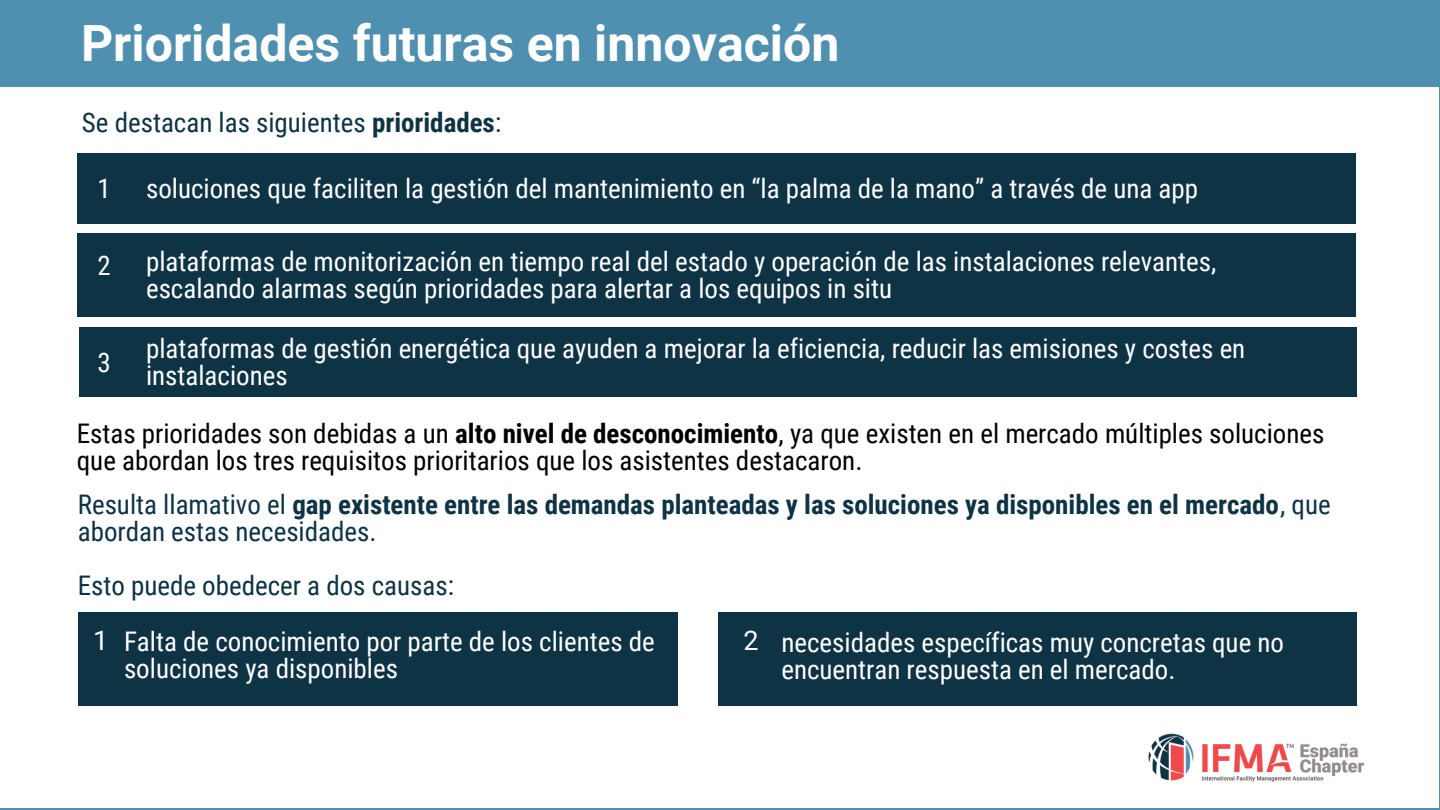
<style>
.page{position:relative;width:1440px;height:810px;background:#4f8fb0}
.page>*{position:absolute;margin:0;border:0;box-sizing:border-box;transform-origin:0 0}
.t1{font:700 50px "Roboto";color:#fff}
.t2{font:27px/27px "Roboto Condensed";color:#fff}
.t3{font:27px/27px "Roboto Condensed";color:#000}
.t4{font:700 27px/27px "Roboto Condensed";color:#0e3345}
.t5{font:27px "Roboto Condensed";color:#0e3345}
.t6{font:27px "Roboto";color:#fff}
.s1{font-weight:700}
.s2{font-weight:400}
</style>
<div class="page">
<div style="left:0;top:87px;width:1439px;height:721px;background:#fff"></div>
<div style="left:78px;top:154px;width:1278px;height:70px;background:#0e3345"></div>
<div style="left:78px;top:234px;width:1278px;height:83px;background:#0e3345"></div>
<div style="left:79px;top:327px;width:1277px;height:70px;background:#0e3345"></div>
<div style="left:78px;top:612px;width:600px;height:94px;background:#0e3345"></div>
<div style="left:718px;top:612px;width:639px;height:94px;background:#0e3345"></div>
<img style="left:1148px;top:733px;width:217px;height:49px">
<h1 class="t1" style="left:81px;top:15px;width:760px">Prioridades futuras en innovación</h1>
<p class="t5" style="left:82px;top:107px;width:421px">Se destacan las siguientes <span class="s1">prioridades</span>:</p>
<p class="t2" style="left:98px;top:175px;width:15px">1</p>
<p class="t2" style="left:146px;top:175px;width:1054px">soluciones que faciliten la gestión del mantenimiento en “la palma de la mano” a través de una app</p>
<p class="t2" style="left:98px;top:252px;width:15px">2</p>
<p class="t2" style="left:146px;top:248px;width:1072px">plataformas de monitorización en tiempo real del estado y operación de las instalaciones relevantes, escalando alarmas según prioridades para alertar a los equipos in situ</p>
<p class="t2" style="left:98px;top:349px;width:15px">3</p>
<p class="t2" style="left:146px;top:335px;width:1101px">plataformas de gestión energética que ayuden a mejorar la eficiencia, reducir las emisiones y costes en instalaciones</p>
<p class="t3" style="left:77px;top:421px;width:1249px">Estas prioridades son debidas a un <span class="s1">alto nivel de desconocimiento</span>, ya que existen en el mercado múltiples soluciones que abordan los tres requisitos prioritarios que los asistentes destacaron.</p>
<p class="t4" style="left:78px;top:491px;width:1254px"><span class="s2">Resulta llamativo el</span> gap existente entre las demandas planteadas y las soluciones ya disponibles en el mercado<span class="s2">, que abordan estas necesidades.</span></p>
<p class="t5" style="left:78px;top:570px;width:378px">Esto puede obedecer a dos causas:</p>
<p class="t6" style="left:93px;top:625px;width:17px">1</p>
<p class="t2" style="left:124px;top:628px;width:532px">Falta de conocimiento por parte de los clientes de</p>
<p class="t6" style="left:744px;top:625px;width:17px">2</p>
<p class="t2" style="left:124px;top:655px;width:276px">soluciones ya disponibles</p>
<p class="t2" style="left:781px;top:629px;width:504px">necesidades específicas muy concretas que no encuentran respuesta en el mercado.</p>
</div>
